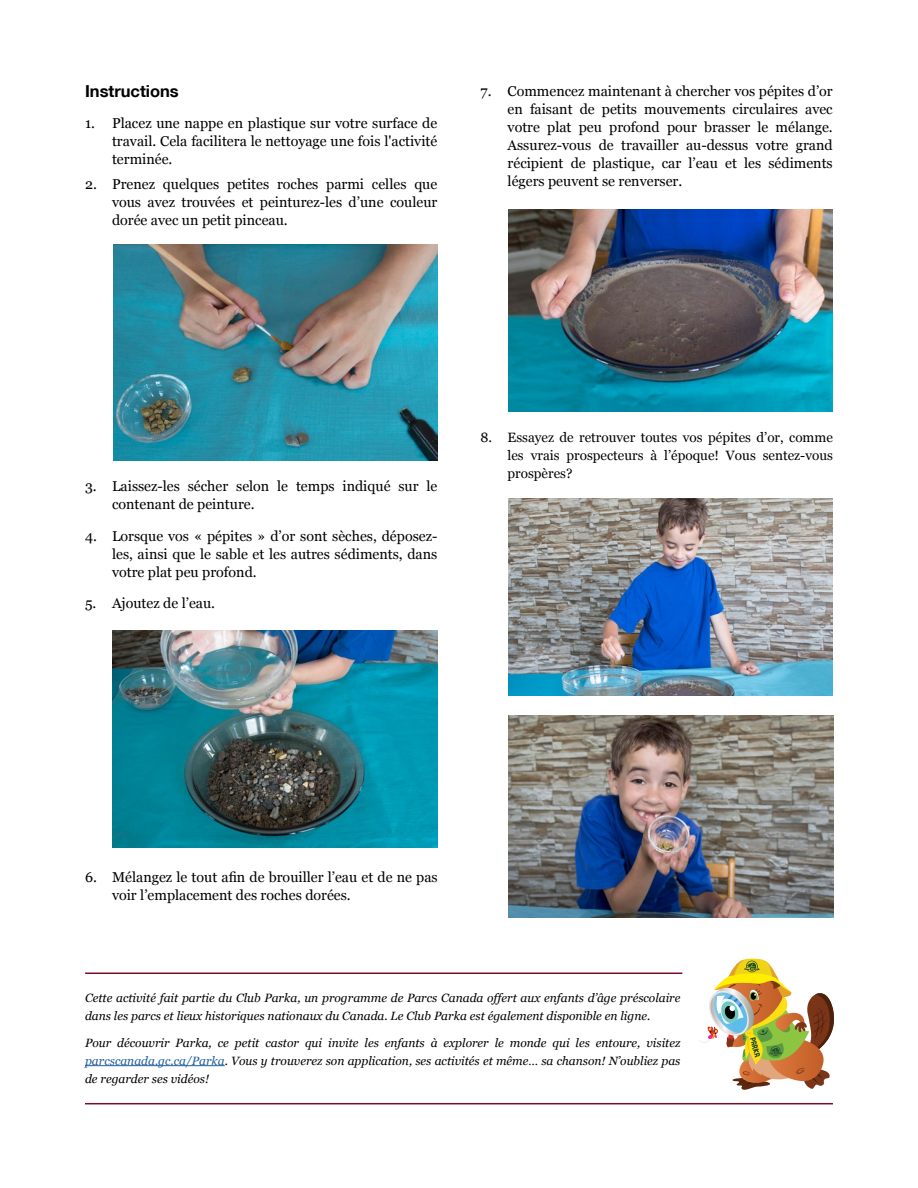
<style>
.page{position:relative;width:918px;height:1188px;background:#fff}
.page>*{position:absolute;margin:0;border:0;box-sizing:border-box;transform-origin:0 0}
.t1{font:700 16.5px "Helvetica Neue LT";color:#000}
.t2{font:14.25px/18px "Georgia";color:#000;text-align:justify}
.t3{font:13.5px/18px "Georgia";color:#000;text-align:justify}
.t4{font:italic 12px/18px "Georgia";color:#000}
.s1{color:#215e9e}
</style>
<div class="page">
<hr style="left:85px;top:1065px;width:140px;height:1px;background:#215e9e">
<hr style="left:85px;top:973px;width:597px;height:1px;background:#770d29">
<hr style="left:85px;top:1103px;width:748px;height:1px;background:#770d29">
<svg style="left:699px;top:958px;width:135px;height:132px"></svg>
<img style="left:113px;top:244px;width:325px;height:217px">
<img style="left:113px;top:631px;width:324px;height:217px">
<img style="left:508px;top:209px;width:325px;height:202px">
<img style="left:508px;top:499px;width:325px;height:196px">
<img style="left:509px;top:715px;width:324px;height:203px">
<p class="t1" style="left:85px;top:81px;width:95px">Instructions</p>
<p class="t2" style="left:112px;top:115px;width:327px;text-indent:-27px">1. Placez une nappe en plastique sur votre surface de travail. Cela facilitera le nettoyage une fois l'activité terminée.</p>
<p class="t2" style="left:112px;top:175px;width:327px;text-indent:-27px">2. Prenez quelques petites roches parmi celles que vous avez trouvées et peinturez-les d’une couleur dorée avec un petit pinceau.</p>
<p class="t2" style="left:508px;top:82px;width:327px;text-indent:-27px">7. Commencez maintenant à chercher vos pépites d’or en faisant de petits mouvements circulaires avec votre plat peu profond pour brasser le mélange.<br>Assurez-vous de travailler au-dessus votre grand récipient de plastique, car l’eau et les sédiments légers peuvent se renverser.</p>
<p class="t2" style="left:112px;top:478px;width:327px;text-indent:-27px">3. Laissez-les sécher selon le temps indiqué sur le contenant de peinture.</p>
<p class="t2" style="left:112px;top:527px;width:327px;text-indent:-27px">4. Lorsque vos « pépites » d’or sont sèches, déposez&shy;les, ainsi que le sable et les autres sédiments, dans votre plat peu profond.</p>
<p class="t2" style="left:85px;top:595px;width:132px">5. Ajoutez de l’eau.</p>
<p class="t3" style="left:508px;top:428px;width:327px;text-indent:-27px">8. Essayez de retrouver toutes vos pépites d’or, comme les vrais prospecteurs à l’époque! Vous sentez-vous prospères?</p>
<p class="t2" style="left:112px;top:868px;width:327px;text-indent:-27px">6. Mélangez le tout afin de brouiller l’eau et de ne pas voir l’emplacement des roches dorées.</p>
<p class="t4" style="left:85px;top:989px;width:597px">Cette activité fait partie du Club Parka, un programme de Parcs Canada offert aux enfants d’âge préscolaire dans les parcs et lieux historiques nationaux du Canada. Le Club Parka est également disponible en ligne.</p>
<p class="t4" style="left:85px;top:1034px;width:597px;text-align:justify">Pour découvrir Parka, ce petit castor qui invite les enfants à explorer le monde qui les entoure, visitez <span class="s1">parcscanada.gc.ca/Parka</span>. Vous y trouverez son application, ses activités et même… sa chanson! N’oubliez pas de regarder ses vidéos!</p>
</div>
